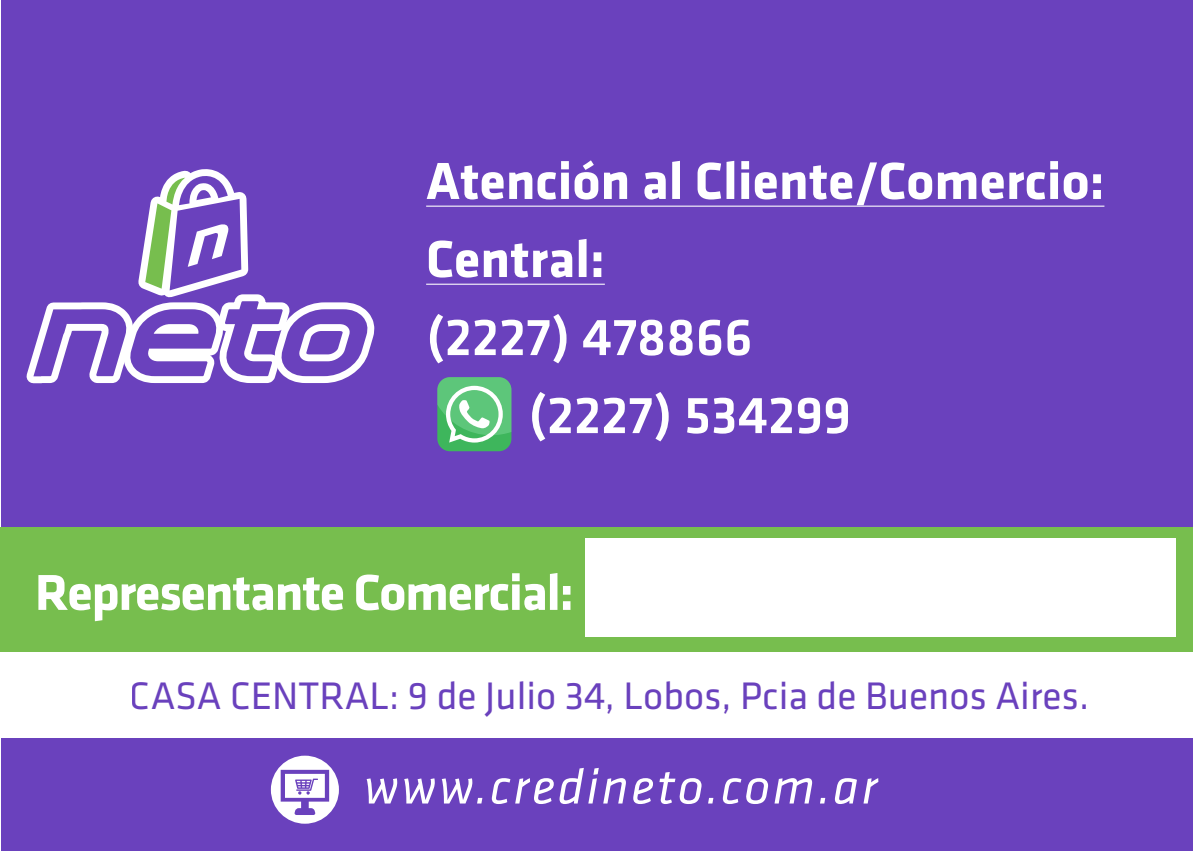
<style>
.page{position:relative;width:1194px;height:851px;background:#fff}
.page>*{position:absolute;margin:0;border:0;box-sizing:border-box;transform-origin:0 0}
.t1{font:700 54px/78px "Klavika";color:#fff}
.t2{font:500 54px/78px "Klavika";color:#fff}
.t3{font:700 52.2px "Klavika";letter-spacing:-.025em;color:#fff}
.t4{font:italic 51px "Klavika";letter-spacing:.05em;color:#fff}
.t5{font:39.9px "Klavika";color:#6a41bd}
</style>
<div class="page">
<div style="left:1px;top:0;width:1191px;height:850px;background:#6a41bd"></div>
<hr style="left:426px;top:205px;width:678px;height:2px;background:#fff">
<hr style="left:426px;top:283px;width:178px;height:2px;background:#fff">
<svg style="left:271px;top:755px;width:68px;height:68px"></svg>
<div style="left:1px;top:650px;width:1192px;height:87px;background:#fff"></div>
<div style="left:0;top:527px;width:1192px;height:124px;background:#77be4e"></div>
<div style="left:585px;top:539px;width:590px;height:98px;background:#fff"></div>
<svg style="left:26px;top:169px;width:349px;height:215px"></svg>
<div style="left:437px;top:377px;width:74px;height:74px;background:#3eb65c;border-radius:13px"></div>
<svg style="left:437px;top:377px;width:74px;height:65px"></svg>
<h1 class="t1" style="left:426px;top:143px;width:679px">Atención al Cliente/Comercio:<br>Central:</h1>
<h1 class="t2" style="left:528px;top:299px;width:324px;text-indent:-102px">(2227) 478866 (2227) 534299</h1>
<h2 class="t3" style="left:35px;top:564px;width:540px">Representante Comercial:</h2>
<p class="t5" style="left:130px;top:674px;width:960px">CASA CENTRAL: 9 de Julio 34, Lobos, Pcia de Buenos Aires.</p>
<p class="t4" style="left:363px;top:758px;width:515px">www.credineto.com.ar</p>
</div>
